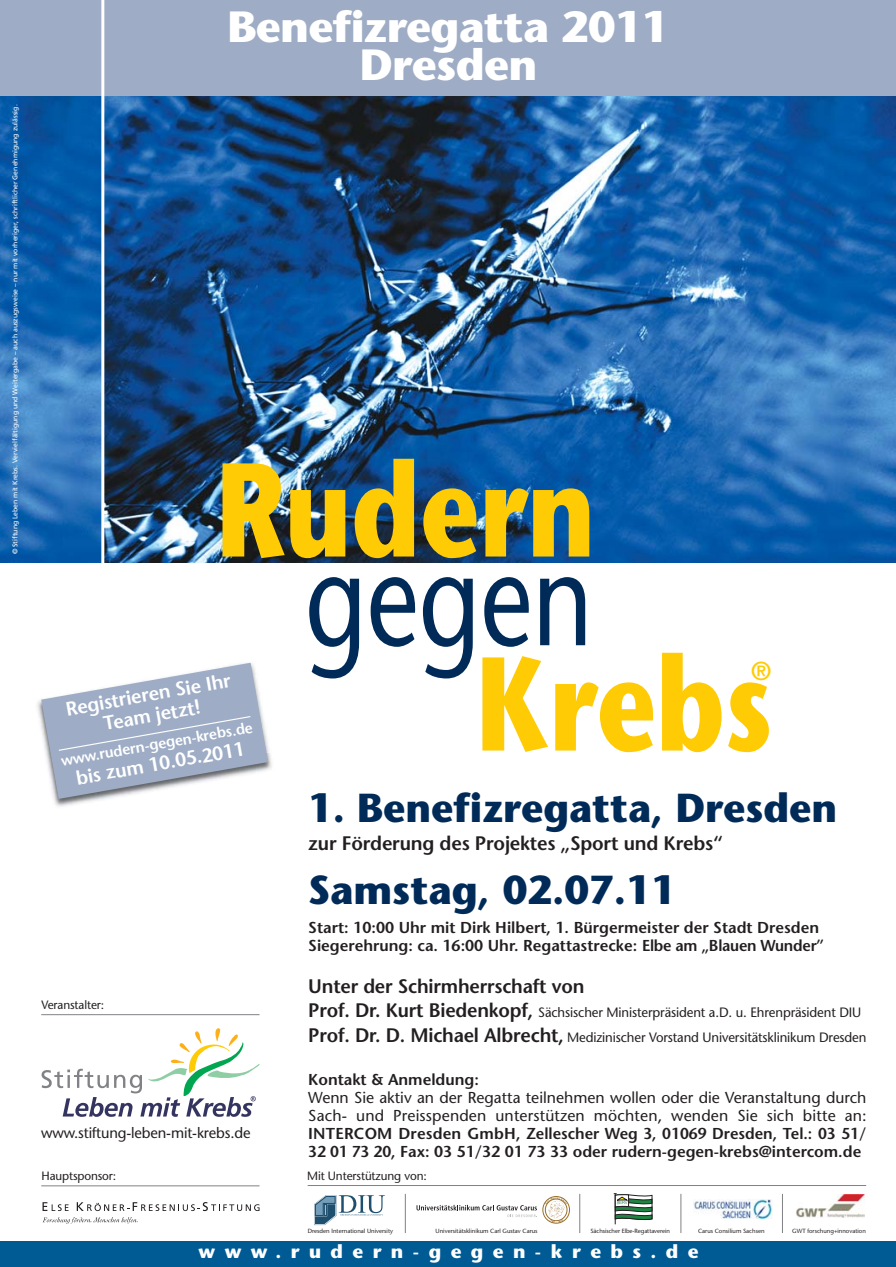
<style>
.page{position:relative;width:896px;height:1267px;background:#fff}
.page>*{position:absolute;margin:0;border:0;box-sizing:border-box;transform-origin:0 0}
.t1{font:700 43.57px/38.3px "Stone Sans";letter-spacing:-.015em;color:#fff;text-align:center}
.t2{font:700 40.43px "Stone Sans";color:#002b58;scale:.96 1}
.t3{font:700 40.43px "Stone Sans";color:#002b58}
.t4{font:26.07px "Frutiger LT";color:#ffcb04}
.t5{font:600 19.6px "Stone Sans";letter-spacing:-.01em;color:#231f20}
.t6{font:600 19.6px/21px "Stone Sans";color:#fff;text-align:center}
.t7{font:700 18.9px "Stone Sans";letter-spacing:.5em;color:#fff}
.t8{font:600 15.75px/18px "Stone Sans";color:#231f20}
.t9{font:15.75px/18px "Stone Sans";color:#231f20}
.t10{font:15.05px "Stone Sans";letter-spacing:-.01em;color:#231f20}
.t11{font:600 15.05px "Stone Sans";color:#fff}
.t12{font:13.47px/24.3px "Stone Sans";letter-spacing:-.01em;color:#231f20}
.t13{font:12.08px "Stone Sans";letter-spacing:-.01em;color:#231f20}
.t14{font:7px "Frutiger LT";color:#fff}
.t15{font:5.95px "Stone Sans";color:#231f20}
.s1{font-weight:600;font-size:19.6px}
</style>
<div class="page">
<img style="left:104px;top:95px;width:792px;height:467px">
<img style="left:0;top:95px;width:101px;height:467px">
<div style="left:0;top:0;width:896px;height:95px;background:#9eadc5"></div>
<hr style="left:101px;top:0;width:3px;height:595px;background:#fff">
<img style="left:222px;top:463px;width:123px;height:95px">
<svg style="left:354px;top:459px;width:60px;height:99px;background:#a5952b"></svg>
<svg style="left:423px;top:488px;width:55px;height:70px;background:#a89528"></svg>
<svg style="left:485px;top:488px;width:104px;height:69px;background:#aba034"></svg>
<svg style="left:309px;top:577px;width:50px;height:101px"></svg>
<svg style="left:370px;top:577px;width:46px;height:70px"></svg>
<svg style="left:423px;top:577px;width:50px;height:101px"></svg>
<svg style="left:484px;top:577px;width:45px;height:70px"></svg>
<svg style="left:540px;top:577px;width:45px;height:68px"></svg>
<svg style="left:482px;top:656px;width:66px;height:96px"></svg>
<svg style="left:555px;top:682px;width:99px;height:70px"></svg>
<svg style="left:662px;top:653px;width:59px;height:99px"></svg>
<svg style="left:728px;top:682px;width:41px;height:70px"></svg>
<svg style="left:42px;top:1028px;width:217px;height:89px"></svg>
<svg style="left:43px;top:1202px;width:26px;height:9px"></svg>
<svg style="left:77px;top:1202px;width:182px;height:9px"></svg>
<svg style="left:43px;top:1217px;width:95px;height:7px"></svg>
<hr style="left:308px;top:1185px;width:558px;height:1px;background:#808285">
<hr style="left:405px;top:1194px;width:1px;height:39px;background:#808285">
<hr style="left:579px;top:1194px;width:1px;height:39px;background:#808285">
<hr style="left:680px;top:1194px;width:1px;height:39px;background:#808285">
<hr style="left:782px;top:1194px;width:1px;height:39px;background:#808285">
<svg style="left:314px;top:1195px;width:71px;height:30px"></svg>
<div style="left:542px;top:1196px;width:27px;height:27px;border:1px solid #996d29;border-radius:50%"></div>
<svg style="left:416px;top:1205px;width:121px;height:12px"></svg>
<svg style="left:545px;top:1197px;width:22px;height:26px"></svg>
<hr style="left:615px;top:1194px;width:1px;height:30px;background:#231f20">
<svg style="left:613px;top:1193px;width:39px;height:28px"></svg>
<div style="left:0;top:1241px;width:896px;height:26px;background:#005a93"></div>
<img style="left:37px;top:700px;width:235px;height:107px">
<img style="left:249px;top:662px;width:23px;height:91px">
<svg style="left:41px;top:663px;width:227px;height:136px"></svg>
<hr style="left:41px;top:1014px;width:218px;height:1px;background:#808285">
<hr style="left:41px;top:1185px;width:218px;height:1px;background:#808285">
<img style="left:693px;top:1200px;width:79px;height:18px">
<img style="left:796px;top:1195px;width:68px;height:22px">
<p class="t14" style="left:12px;top:554px;width:452px;rotate:-90deg">© Stiftung Leben mit Krebs. Vervielfältigung und Weitergabe – auch auszugsweise – nur mit vorheriger, schriftlicher Genehmigung zulässig.</p>
<h1 class="t1" style="left:227px;top:12px;width:443px">Benefizregatta 2011<br>Dresden</h1>
<p class="t6" style="left:64px;top:701px;width:169px;rotate:-10deg">Registrieren Sie Ihr<br>Team jetzt!</p>
<p class="t11" style="left:60px;top:755px;width:196px;rotate:-10deg">www.rudern-gegen-krebs.de</p>
<p class="t6" style="left:75px;top:770px;width:172px;rotate:-10deg">bis zum 10.05.2011</p>
<p class="t13" style="left:42px;top:1000px;width:64px">Veranstalter:</p>
<p class="t10" style="left:41px;top:1126px;width:211px">www.stiftung-leben-mit-krebs.de</p>
<p class="t13" style="left:42px;top:1171px;width:76px">Hauptsponsor:</p>
<h3 class="t4" style="left:750px;top:660px;width:22px">®</h3>
<h2 class="t2" style="left:308px;top:793px;width:552px">1. Benefizregatta, Dresden</h2>
<p class="t5" style="left:308px;top:835px;width:416px">zur Förderung des Projektes „Sport und Krebs“</p>
<h2 class="t3" style="left:308px;top:874px;width:369px">Samstag, 02.07.11</h2>
<p class="t8" style="left:308px;top:920px;width:517px">Start: 10:00 Uhr mit Dirk Hilbert, 1. Bürgermeister der Stadt Dresden<br>Siegerehrung: ca. 16:00 Uhr. Regattastrecke: Elbe am „Blauen Wunder”</p>
<p class="t5" style="left:308px;top:979px;width:277px">Unter der Schirmherrschaft von</p>
<p class="t12" style="left:308px;top:1002px;width:559px"><span class="s1">Prof. Dr. Kurt Biedenkopf,</span> Sächsischer Ministerpräsident a.D. u. Ehrenpräsident DIU<br><span class="s1">Prof. Dr. D. Michael Albrecht,</span> Medizinischer Vorstand Universitätsklinikum Dresden</p>
<p class="t8" style="left:308px;top:1072px;width:172px">Kontakt &amp; Anmeldung:</p>
<p class="t9" style="left:308px;top:1090px;width:560px">Wenn Sie aktiv an der Regatta teilnehmen wollen oder die Veran staltung durch<br>Sach- und Preisspenden unterstützen möchten, wenden Sie sich bitte an:</p>
<p class="t8" style="left:308px;top:1126px;width:559px">INTERCOM Dresden GmbH, Zellescher Weg 3, 01069 Dresden, Tel.: 03 51/<br>32 01 73 20, Fax: 03 51/32 01 73 33 oder rudern-gegen-krebs@intercom.de</p>
<p class="t13" style="left:307px;top:1171px;width:121px">Mit Unterstützung von:</p>
<p class="t15" style="left:308px;top:1229px;width:87px">Dresden International University</p>
<p class="t15" style="left:435px;top:1229px;width:103px">Universitätsklinikum Carl Gustav Carus</p>
<p class="t15" style="left:590px;top:1229px;width:81px">Sächsischer Elbe-Regattaverein</p>
<p class="t15" style="left:698px;top:1229px;width:68px">Carus Consilium Sachsen</p>
<p class="t15" style="left:792px;top:1229px;width:75px">GWT forschung+innovation</p>
<p class="t7" style="left:198px;top:1244px;width:501px">www.rudern-gegen-krebs.de</p>
</div>
